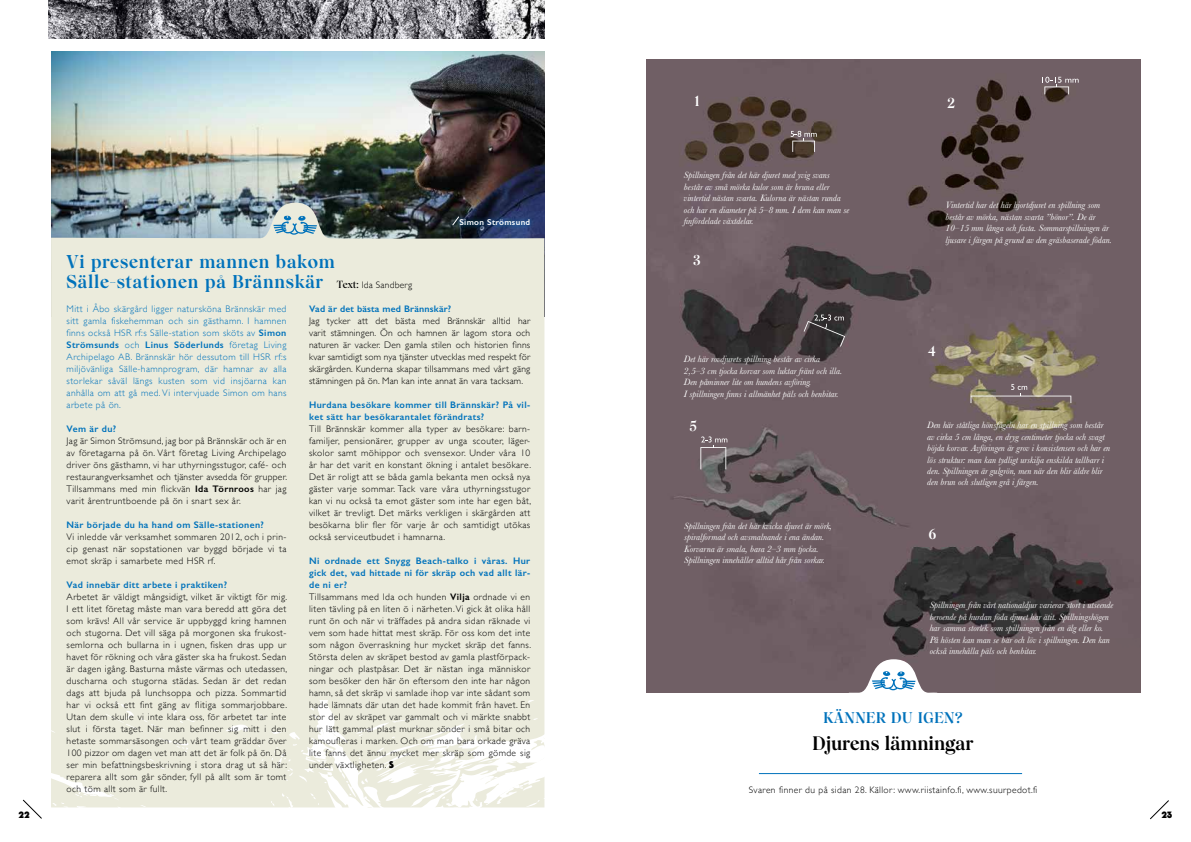
<style>
.page{position:relative;width:1191px;height:842px;background:#fff}
.page>*{position:absolute;margin:0;border:0;box-sizing:border-box;transform-origin:0 0}
.t1{font:700 19px "Wulkan Display";color:#000}
.t2{font:700 18px/20px "Wulkan Display";letter-spacing:.04em;color:#0072bb}
.t3{font:700 15px "Wulkan Display";letter-spacing:.04em;color:#0072bb}
.t4{font:700 14px "Wulkan Display";color:#fff}
.t5{font:300 9.5px/12px "Gill Sans";letter-spacing:.04em;color:#000;text-align:justify}
.t6{font:italic 9.5px/11.4px "Baskerville";color:#fff}
.t7{font:300 9.5px/12px "Gill Sans";letter-spacing:.04em;color:#0072bb;text-align:justify}
.t8{font:600 9.5px/12px "Gill Sans";letter-spacing:.04em;color:#0072bb}
.t9{font:600 9.5px "Gill Sans";letter-spacing:.02em;color:#0072bb}
.t10{font:900 9px "Serif Gothic Std";color:#000}
.t11{font:600 8.5px "Gill Sans";letter-spacing:.04em;color:#fff}
.s1{font-weight:600;font-size:10px;color:#000}
.s2{font-family:"Gill Sans";font-weight:300;font-size:9.5px;color:#000}
.s3{font-weight:600}
.s4{font-weight:600;color:#0072bb}
.s5{font-family:"Serif Gothic Std";font-weight:900}
</style>
<div class="page">
<img style="left:51px;top:51px;width:493px;height:151px">
<div style="left:51px;top:202px;width:493px;height:498px;background:#ebebdc"></div>
<div style="left:51px;top:700px;width:207px;height:108px;background:#ebebdc"></div>
<svg style="left:225px;top:724px;width:24px;height:8px"></svg>
<svg style="left:77px;top:805px;width:10px;height:3px"></svg>
<svg style="left:51px;top:729px;width:4px;height:4px"></svg>
<svg style="left:109px;top:793px;width:10px;height:7px"></svg>
<svg style="left:140px;top:805px;width:7px;height:2px"></svg>
<svg style="left:212px;top:729px;width:6px;height:2px"></svg>
<svg style="left:172px;top:709px;width:23px;height:14px"></svg>
<div style="left:105px;top:702px;width:60px;height:28px;background:#ebebdc"></div>
<svg style="left:149px;top:759px;width:20px;height:10px"></svg>
<svg style="left:157px;top:738px;width:33px;height:14px"></svg>
<svg style="left:75px;top:792px;width:22px;height:5px"></svg>
<svg style="left:113px;top:764px;width:14px;height:5px"></svg>
<svg style="left:258px;top:700px;width:287px;height:108px"></svg>
<svg style="left:273px;top:215px;width:44px;height:21px"></svg>
<svg style="left:448px;top:212px;width:87px;height:19px;background:#1e3356"></svg>
<svg style="left:452px;top:216px;width:7px;height:10px"></svg>
<img style="left:49px;top:0;width:495px;height:39px">
<img style="left:646px;top:59px;width:494px;height:633px">
<svg style="left:790px;top:131px;width:26px;height:21px"></svg>
<svg style="left:803px;top:315px;width:42px;height:32px"></svg>
<svg style="left:1042px;top:77px;width:36px;height:17px"></svg>
<svg style="left:970px;top:384px;width:101px;height:19px;background:#877b71"></svg>
<svg style="left:700px;top:436px;width:27px;height:33px"></svg>
<hr style="left:759px;top:773px;width:263px;height:1px;background:#0072bb">
<svg style="left:849px;top:659px;width:88px;height:34px"></svg>
<svg style="left:22px;top:798px;width:46px;height:21px"></svg>
<svg style="left:1150px;top:800px;width:19px;height:20px"></svg>
<h2 class="t2" style="left:67px;top:252px;width:347px">Vi presenterar mannen bakom<br>Sälle-stationen på Brännskär <span class="s1">Text:</span> <span class="s2">Ida Sandberg</span></h2>
<p class="t11" style="left:459px;top:217px;width:72px">Simon Strömsund</p>
<p class="t7" style="left:67px;top:302px;width:221px">Mitt i Åbo skärgård ligger natursköna Brännskär med sitt gamla fiskehemman och sin gästhamn. I hamnen finns också HSR rf:s Sälle-station som sköts av <span class="s3">Simon Strömsunds</span> och <span class="s3">Linus Söderlunds</span> företag Living Archipelago AB. Brännskär hör dessutom till HSR rf:s miljövänliga Sälle-hamnprogram, där hamnar av alla storlekar såväl längs kusten som vid insjöarna kan anhålla om att gå med. Vi intervjuade Simon om hans arbete på ön.</p>
<p class="t8" style="left:67px;top:423px;width:51px">Vem är du?</p>
<p class="t5" style="left:67px;top:434px;width:222px">Jag är Simon Strömsund, jag bor på Brännskär och är en av företagarna på ön. Vårt företag Living Archipelago driver öns gästhamn, vi har uthyrningsstugor, café- och restaurangverksamhet och tjänster avsedda för grupper.<br>Tillsammans med min flickvän <span class="s3">Ida Törnroos</span> har jag varit årentruntboende på ön i snart sex år.</p>
<p class="t8" style="left:67px;top:519px;width:199px">När började du ha hand om Sälle-stationen?</p>
<p class="t5" style="left:67px;top:530px;width:221px">Vi inledde vår verksamhet sommaren 2012, och i prin&shy;cip genast när sopstationen var byggd började vi ta emot skräp i samarbete med HSR rf.</p>
<p class="t8" style="left:67px;top:579px;width:162px">Vad innebär ditt arbete i praktiken?</p>
<p class="t5" style="left:67px;top:590px;width:222px">Arbetet är väldigt mångsidigt, vilket är viktigt för mig.<br>I ett litet företag måste man vara beredd att göra det som krävs! All vår service är uppbyggd kring hamnen och stugorna. Det vill säga på morgonen ska frukost&shy;semlorna och bullarna in i ugnen, fisken dras upp ur havet för rökning och våra gäster ska ha frukost. Sedan är dagen igång. Basturna måste värmas och utedassen, duscharna och stugorna städas. Sedan är det redan dags att bjuda på lunchsoppa och pizza. Sommartid har vi också ett fint gäng av flitiga sommarjobbare.<br>Utan dem skulle vi inte klara oss, för arbetet tar inte slut i första taget. När man befinner sig mitt i den hetaste sommarsäsongen och vårt team gräddar över 100 pizzor om dagen vet man att det är folk på ön. Då ser min befattningsbeskrivning i stora drag ut så här: reparera allt som går sönder, fyll på allt som är tomt och töm allt som är fullt.</p>
<p class="t9" style="left:309px;top:303px;width:144px">Vad är det bästa med Brännskär?</p>
<p class="t5" style="left:309px;top:314px;width:223px">Jag tycker att det bästa med Brännskär alltid har varit stämningen. Ön och hamnen är lagom stora och naturen är vacker. Den gamla stilen och historien finns kvar samtidigt som nya tjänster utvecklas med respekt för skärgården. Kunderna skapar tillsammans med vårt gäng stämningen på ön. Man kan inte annat än vara tacksam.</p>
<p class="t8" style="left:309px;top:399px;width:223px">Hurdana besökare kommer till Brännskär? På vil&shy;ket sätt har besökarantalet förändrats?</p>
<p class="t5" style="left:309px;top:422px;width:223px">Till Brännskär kommer alla typer av besökare: barn&shy;familjer, pensionärer, grupper av unga scouter, läger&shy;skolor samt möhippor och svensexor. Under våra 10 år har det varit en konstant ökning i antalet besökare.<br>Det är roligt att se båda gamla bekanta men också nya gäster varje sommar. Tack vare våra uthyrningsstugor kan vi nu också ta emot gäster som inte har egen båt, vilket är trevligt. Det märks verkligen i skärgården att besökarna blir fler för varje år och samtidigt utökas också serviceutbudet i hamnarna.</p>
<p class="t5" style="left:309px;top:554px;width:223px;text-align:left"><span class="s4">Ni ordnade ett Snygg Beach-talko i våras. Hur gick det, vad hittade ni för skräp och vad allt lär&shy;de ni er?<br></span>Tillsammans med Ida och hunden <span class="s3">Vilja</span> ordnade vi en liten tävling på en liten ö i närheten. Vi gick åt olika håll runt ön och när vi träffades på andra sidan räknade vi vem som hade hittat mest skräp. För oss kom det inte som någon överraskning hur mycket skräp det fanns.<br>Största delen av skräpet bestod av gamla plastförpack&shy;ningar och plastpåsar. Det är nästan inga människor som besöker den här ön eftersom den inte har någon hamn, så det skräp vi samlade ihop var inte sådant som hade lämnats där utan det hade kommit från havet. En stor del av skräpet var gammalt och vi märkte snabbt hur lätt gammal plast murknar sönder i små bitar och kamoufleras i marken. Och om man bara orkade gräva lite fanns det ännu mycket mer skräp som gömde sig under växtligheten. <span class="s5">S</span></p>
<h3 class="t4" style="left:695px;top:93px;width:6px">1</h3>
<p class="t6" style="left:684px;top:170px;width:167px">Spillningen från det här djuret med yvig svans består av små mörka kulor som är bruna eller vintertid nästan svarta. Kulorna är nästan runda och har en diameter på 5–8 mm. I dem kan man se finfördelade växtdelar.</p>
<h3 class="t4" style="left:693px;top:248px;width:8px">3</h3>
<p class="t6" style="left:684px;top:354px;width:160px">Det här rovdjurets spillning består av cirka 2,5–3 cm tjocka korvar som luktar fränt och illa.<br>Den påminner lite om hundens avföring.<br>I spillningen finns i allmänhet päls och benbitar.</p>
<h3 class="t4" style="left:690px;top:414px;width:8px">5</h3>
<p class="t6" style="left:684px;top:520px;width:149px">Spillningen från det här kvicka djuret är mörk, spiralformad och avsmalnande i ena ändan.<br>Korvarna är smala, bara 2–3 mm tjocka.<br>Spillningen innehåller alltid hår från sorkar.</p>
<h3 class="t4" style="left:947px;top:95px;width:9px">2</h3>
<p class="t6" style="left:945px;top:200px;width:168px">Vintertid har det här hjortdjuret en spillning som består av mörka, nästan svarta ”bönor”. De är 10–15 mm långa och fasta. Sommarspillningen är ljusare i färgen på grund av den gräsbaserade födan.</p>
<h3 class="t4" style="left:928px;top:339px;width:9px">4</h3>
<p class="t6" style="left:927px;top:420px;width:185px">Den här ståtliga hönsfågeln har en spillning som består av cirka 5 cm långa, en dryg centimeter tjocka och svagt böjda korvar. Avföringen är grov i konsistensen och har en lös struktur: man kan tydligt urskilja enskilda tallbarr i den. Spillningen är gulgrön, men när den blir äldre blir den brun och slutligen grå i färgen.</p>
<h3 class="t4" style="left:928px;top:525px;width:9px">6</h3>
<p class="t6" style="left:929px;top:600px;width:185px">Spillningen från vårt nationaldjur varierar stort i utseende beroende på hurdan föda djuret har ätit. Spillningshögen har samma storlek som spillningen från en älg eller ko.<br>På hösten kan man se bär och löv i spillningen. Den kan också innehålla päls och benbitar.</p>
<h3 class="t3" style="left:823px;top:709px;width:140px">KÄNNER DU IGEN?</h3>
<h1 class="t1" style="left:812px;top:732px;width:162px">Djurens lämningar</h1>
<p class="t5" style="left:749px;top:784px;width:290px">Svaren finner du på sidan 28. Källor: www.riistainfo.fi, www.suurpedot.fi</p>
<p class="t10" style="left:19px;top:810px;width:12px">22</p>
<p class="t10" style="left:1161px;top:810px;width:12px">23</p>
</div>
